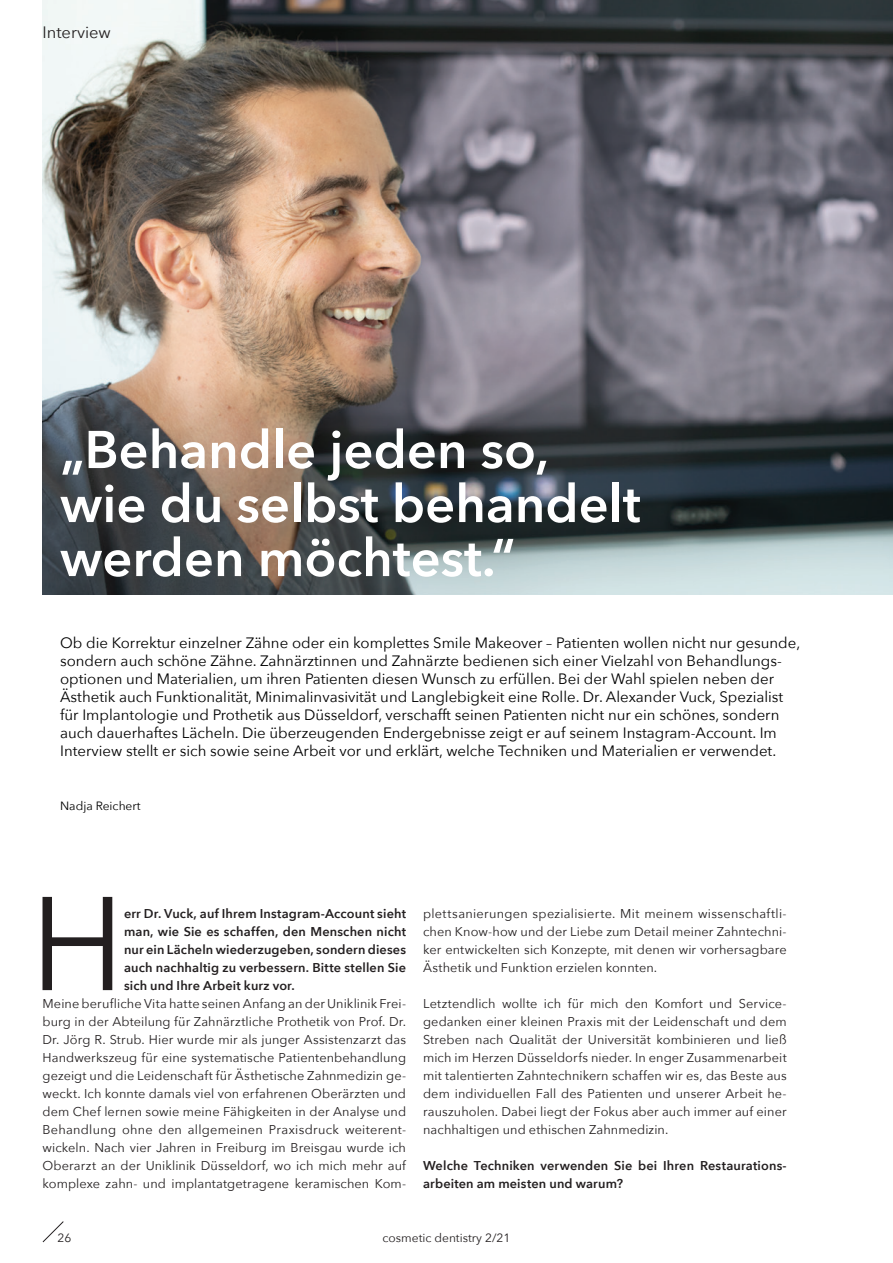
<style>
.page{position:relative;width:893px;height:1263px;background:#fff}
.page>*{position:absolute;margin:0;border:0;box-sizing:border-box;transform-origin:0 0}
.Content_FirstSection{font:131.7px "Avenir Next";color:#231f20}
.Headline{font:600 52.5px "Avenir Next";color:#fff}
.t1{font:16.5px "Avenir Next";color:#231f20}
.Teaser{font:15px/18px "Avenir Next";color:#000}
.Content{font:12.75px/18px "Avenir Next";letter-spacing:.005em;color:#231f20;text-align:justify}
.Content_FirstSection-2{font:600 12.75px/18px "Avenir Next";letter-spacing:.01em;color:#231f20;text-align:justify}
.Question{font:600 12.75px/18px "Avenir Next";letter-spacing:.01em;color:#231f20}
.t2{font:12px "Avenir Next";color:#231f20}
.Author{font:12px "Avenir Next";color:#000}
</style>
<div class="page">
<img style="left:43px;top:0;width:850px;height:594px">
<svg style="left:42px;top:1221px;width:22px;height:22px"></svg>
<p class="t1" style="left:43px;top:18px;width:70px">Interview</p>
<p class="Headline" style="left:60px;top:405px;width:490px">„Behandle jeden so,</p>
<p class="Headline" style="left:60px;top:459px;width:582px">wie du selbst behandelt</p>
<p class="Headline" style="left:60px;top:513px;width:457px">werden möchtest.“</p>
<p class="Teaser" style="left:60px;top:633px;width:742px">Ob die Korrektur einzelner Zähne oder ein komplettes Smile Makeover – Patienten wollen nicht nur gesunde, sondern auch schöne Zähne. Zahnärztinnen und Zahnärzte bedienen sich einer Vielzahl von Behandlungs&shy;optionen und Materialien, um ihren Patienten diesen Wunsch zu erfüllen. Bei der Wahl spielen neben der Ästhetik auch Funktionalität, Minimalinvasivität und Langlebigkeit eine Rolle. Dr. Alexander Vuck, Spezialist für Implantologie und Prothetik aus Düsseldorf, verschafft seinen Patienten nicht nur ein schönes, sondern auch dauerhaftes Lächeln. Die überzeugenden Endergebnisse zeigt er auf seinem Instagram-Account. Im Interview stellt er sich sowie seine Arbeit vor und erklärt, welche Techniken und Materialien er verwendet.</p>
<p class="Author" style="left:60px;top:796px;width:82px">Nadja Reichert</p>
<p class="Content_FirstSection" style="left:30px;top:833px;width:96px">H</p>
<p class="Content_FirstSection-2" style="left:124px;top:904px;width:284px">err Dr. Vuck, auf Ihrem Instagram-Account sieht man, wie Sie es schaffen, den Menschen nicht nur ein Lächeln wiederzugeben, sondern dieses auch nachhaltig zu verbessern. Bitte stellen Sie sich und Ihre Arbeit kurz vor.</p>
<p class="Content" style="left:43px;top:994px;width:365px">Meine berufliche Vita hatte seinen Anfang an der Uniklinik Frei&shy;burg in der Abteilung für Zahnärztliche Prothetik von Prof. Dr.<br>Dr. Jörg R. Strub. Hier wurde mir als junger Assistenzarzt das Handwerkszeug für eine systematische Patientenbehandlung gezeigt und die Leidenschaft für Ästhetische Zahnmedizin ge&shy;weckt. Ich konnte damals viel von erfahrenen Oberärzten und dem Chef lernen sowie meine Fähigkeiten in der Analyse und Behandlung ohne den allgemeinen Praxisdruck weiterent&shy;wickeln. Nach vier Jahren in Freiburg im Breisgau wurde ich Oberarzt an der Uniklinik Düsseldorf, wo ich mich mehr auf komplexe zahn- und implantatgetragene keramischen Kom-</p>
<p class="Content" style="left:423px;top:904px;width:365px">plettsanierungen spezialisierte. Mit meinem wissenschaftli&shy;chen Know-how und der Liebe zum Detail meiner Zahntechni&shy;ker entwickelten sich Konzepte, mit denen wir vorhersagbare Ästhetik und Funktion erzielen konnten.</p>
<p class="Content" style="left:423px;top:994px;width:365px">Letztendlich wollte ich für mich den Komfort und Service&shy;gedanken einer kleinen Praxis mit der Leidenschaft und dem Streben nach Qualität der Universität kombinieren und ließ mich im Herzen Düsseldorfs nieder. In enger Zusammenarbeit mit talentierten Zahntechnikern schaffen wir es, das Beste aus dem individuellen Fall des Patienten und unserer Arbeit he&shy;rauszuholen. Dabei liegt der Fokus aber auch immer auf einer nachhaltigen und ethischen Zahnmedizin.</p>
<p class="Question" style="left:423px;top:1156px;width:364px">Welche Techniken verwenden Sie bei Ihren Restaurations&shy;arbeiten am meisten und warum?</p>
<p class="t2" style="left:57px;top:1228px;width:15px">26</p>
<p class="t2" style="left:383px;top:1228px;width:129px">cosmetic dentistry 2/21</p>
</div>
